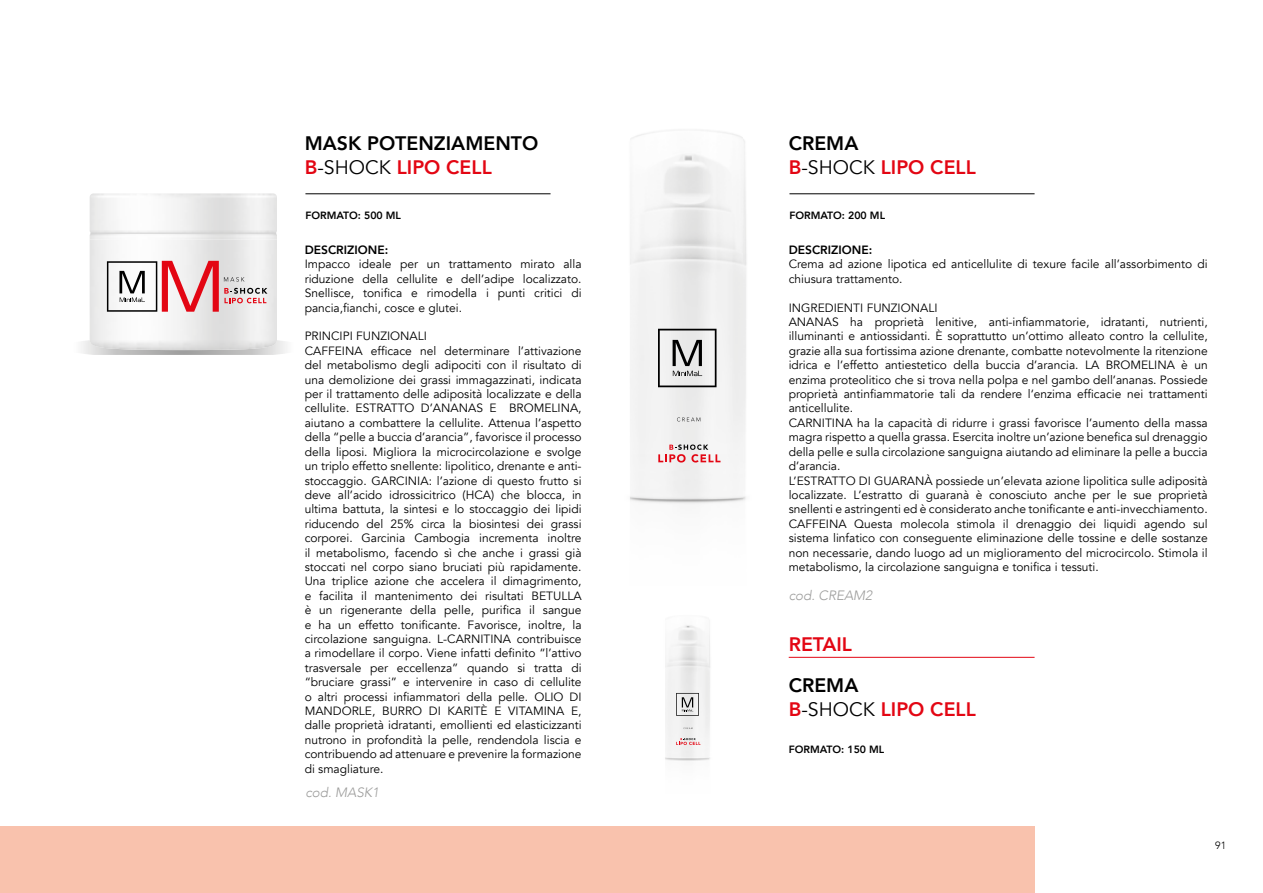
<style>
.page{position:relative;width:1263px;height:893px;background:#fff}
.page>*{position:absolute;margin:0;border:0;box-sizing:border-box;transform-origin:0 0}
.t1{font:800 19.5px/23.4px "Avenir";color:#e30613}
.t2{font:800 19.5px/23.4px "Avenir";color:#000}
.t3{font:italic 300 13.5px "Avenir";color:#9d9d9c}
.t4{font:12px/14.4px "Avenir";color:#000}
.t5{font:800 12px "Avenir";color:#000}
.t6{font:800 10.5px "Avenir";color:#000}
.t7{font:300 10.5px "Avenir";color:#000}
.s1{color:#e30613}
.s2{font-weight:400}
.s3{color:#000}
.s4{font-weight:400;color:#000}
</style>
<div class="page">
<div style="left:0;top:826px;width:1034px;height:67px;background:#f9c2ad"></div>
<svg style="left:677px;top:417px;width:23px;height:4px"></svg>
<svg style="left:658px;top:444px;width:62px;height:19px"></svg>
<svg style="left:658px;top:329px;width:58px;height:58px"></svg>
<svg style="left:683px;top:727px;width:9px;height:2px"></svg>
<svg style="left:676px;top:738px;width:24px;height:7px"></svg>
<svg style="left:676px;top:693px;width:23px;height:23px"></svg>
<hr style="left:305px;top:193px;width:245px;height:1px;background:#000">
<hr style="left:789px;top:193px;width:245px;height:1px;background:#000">
<hr style="left:789px;top:657px;width:245px;height:1px;background:#e30613">
<svg style="left:81px;top:340px;width:206px;height:15px"></svg>
<img style="left:90px;top:193px;width:187px;height:157px">
<img style="left:90px;top:234px;width:187px;height:6px">
<svg style="left:107px;top:261px;width:160px;height:51px"></svg>
<h1 class="t2" style="left:305px;top:132px;width:235px">MASK POTENZIAMENTO<br><span class="s1">B</span><span class="s2">-SHOCK</span> <span class="s1">LIPO CELL</span></h1>
<h1 class="t1" style="left:789px;top:132px;width:189px"><span class="s3">CREMA<br></span>B<span class="s4">-SHOCK</span> LIPO CELL</h1>
<p class="t6" style="left:305px;top:207px;width:97px">FORMATO: 500 ML</p>
<p class="t6" style="left:789px;top:207px;width:97px">FORMATO: 200 ML</p>
<p class="t5" style="left:305px;top:241px;width:85px">DESCRIZIONE:</p>
<p class="t4" style="left:305px;top:257px;width:278px;text-align:justify">Impacco ideale per un trattamento mirato alla riduzione della cellulite e dell’adipe localizzato.<br>Snellisce, tonifica e rimodella i punti critici di pancia,fianchi, cosce e glutei.</p>
<p class="t4" style="left:305px;top:329px;width:278px">PRINCIPI FUNZIONALI<br>CAFFEINA efficace nel determinare l’attivazione del metabolismo degli adipociti con il risultato di una demolizione dei grassi immagazzinati, indicata per il trattamento delle adiposità localizzate e della cellulite. ESTRATTO D’ANANAS E BROMELINA, aiutano a combattere la cellulite. Attenua l’aspetto della “pelle a buccia d’arancia”, favorisce il processo della liposi. Migliora la microcircolazione e svolge un triplo effetto snellente: lipolitico, drenante e anti&shy;stoccaggio. GARCINIA: l’azione di questo frutto si deve all’acido idrossicitrico (HCA) che blocca, in ultima battuta, la sintesi e lo stoccaggio dei lipidi riducendo del 25% circa la biosintesi dei grassi corporei. Garcinia Cambogia incrementa inoltre il metabolismo, facendo sì che anche i grassi già stoccati nel corpo siano bruciati più rapidamente.<br>Una triplice azione che accelera il dimagrimento, e facilita il mantenimento dei risultati BETULLA è un rigenerante della pelle, purifica il sangue e ha un effetto tonificante. Favorisce, inoltre, la circolazione sanguigna. L-CARNITINA contribuisce a rimodellare il corpo. Viene infatti definito “l’attivo trasversale per eccellenza” quando si tratta di “bruciare grassi” e intervenire in caso di cellulite o altri processi infiammatori della pelle. OLIO DI MANDORLE, BURRO DI KARITÈ E VITAMINA E, dalle proprietà idratanti, emollienti ed elasticizzanti nutrono in profondità la pelle, rendendola liscia e contribuendo ad attenuare e prevenire la formazione di smagliature.</p>
<p class="t5" style="left:789px;top:241px;width:85px">DESCRIZIONE:</p>
<p class="t4" style="left:789px;top:257px;width:420px">Crema ad azione lipotica ed anticellulite di texure facile all’assorbimento di chiusura trattamento.</p>
<p class="t4" style="left:789px;top:301px;width:420px">INGREDIENTI FUNZIONALI<br>ANANAS ha proprietà lenitive, anti-infiammatorie, idratanti, nutrienti, illuminanti e antiossidanti. È soprattutto un’ottimo alleato contro la cellulite, grazie alla sua fortissima azione drenante, combatte notevolmente la ritenzione idrica e l’effetto antiestetico della buccia d’arancia. LA BROMELINA è un enzima proteolitico che si trova nella polpa e nel gambo dell’ananas. Possiede proprietà antinfiammatorie tali da rendere l‘enzima efficacie nei trattamenti anticellulite.<br>CARNITINA ha la capacità di ridurre i grassi favorisce l’aumento della massa magra rispetto a quella grassa. Esercita inoltre un’azione benefica sul drenaggio della pelle e sulla circolazione sanguigna aiutando ad eliminare la pelle a buccia d’arancia.<br>L’ESTRATTO DI GUARANÀ possiede un’elevata azione lipolitica sulle adiposità localizzate. L’estratto di guaranà è conosciuto anche per le sue proprietà snellenti e astringenti ed è considerato anche tonificante e anti-invecchiamento.<br>CAFFEINA Questa molecola stimola il drenaggio dei liquidi agendo sul sistema linfatico con conseguente eliminazione delle tossine e delle sostanze non necessarie, dando luogo ad un miglioramento del microcircolo. Stimola il metabolismo, la circolazione sanguigna e tonifica i tessuti.</p>
<p class="t3" style="left:789px;top:587px;width:85px">cod. CREAM2</p>
<h1 class="t1" style="left:789px;top:632px;width:65px">RETAIL</h1>
<h1 class="t1" style="left:789px;top:674px;width:189px"><span class="s3">CREMA<br></span>B<span class="s4">-SHOCK</span> LIPO CELL</h1>
<p class="t6" style="left:789px;top:741px;width:97px">FORMATO: 150 ML</p>
<p class="t3" style="left:305px;top:785px;width:75px">cod. MASK1</p>
<p class="t7" style="left:1215px;top:839px;width:12px">91</p>
</div>
